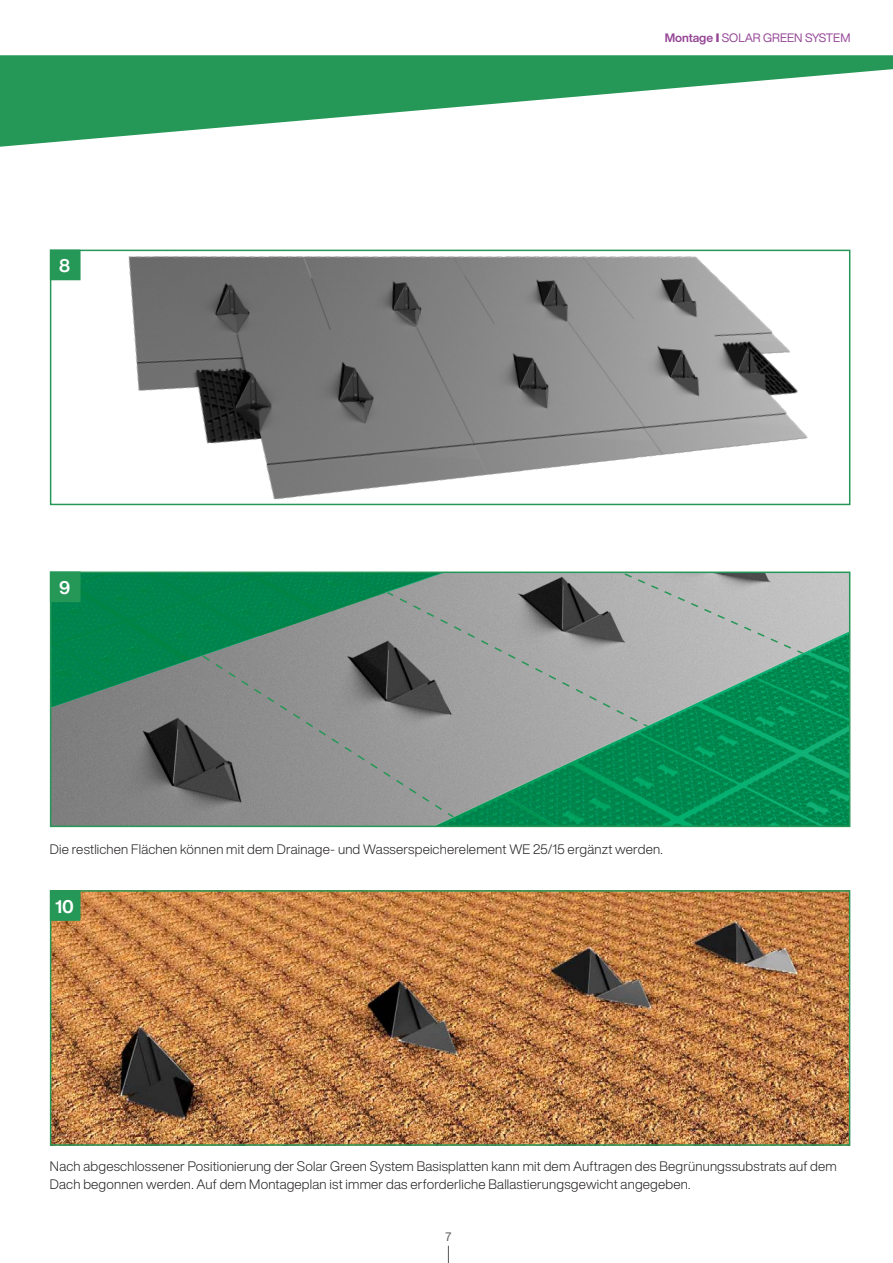
<style>
.page{position:relative;width:893px;height:1263px;background:#fff}
.page>*{position:absolute;margin:0;border:0;box-sizing:border-box;transform-origin:0 0}
._03_TERMEK_beforgatott{font:700 18px "Helvetica Now Display";color:#fff}
.Cimsor_baloldalon{font:300 13.5px/18px "Helvetica Now Display";letter-spacing:.015em;color:#231f20}
.Ariadnefaden{font:12px "Helvetica Now Display";letter-spacing:.01em;color:#954596}
.t1{font:12px "Helvetica Now Display";color:#57585a}
.s1{font-weight:700}
.s2{font-weight:900}
</style>
<div class="page">
<svg style="left:0;top:55px;width:893px;height:92px;fill:#259756"></svg>
<svg style="left:448px;top:1246px;width:1px;height:17px"></svg>
<img style="left:79px;top:256px;width:729px;height:244px">
<div style="left:50px;top:250px;width:800px;height:255px;border:2px solid #259756"></div>
<img style="left:53px;top:574px;width:794px;height:250px">
<div style="left:50px;top:571px;width:800px;height:256px;border:2px solid #259756"></div>
<div style="left:50px;top:571px;width:31px;height:31px;background:#259756;border:2px solid #259756"></div>
<svg style="left:201px;top:572px;width:605px;height:248px;background:#919492"></svg>
<img style="left:436px;top:632px;width:412px;height:193px">
<img style="left:52px;top:575px;width:387px;height:132px">
<img style="left:53px;top:893px;width:794px;height:250px">
<div style="left:50px;top:890px;width:800px;height:256px;border:2px solid #259756"></div>
<div style="left:50px;top:890px;width:31px;height:31px;background:#259756;border:2px solid #259756"></div>
<div style="left:50px;top:250px;width:31px;height:30px;background:#259756"></div>
<p class="_03_TERMEK_beforgatott" style="left:59px;top:254px;width:12px">8</p>
<p class="_03_TERMEK_beforgatott" style="left:59px;top:576px;width:13px">9</p>
<p class="Ariadnefaden" style="left:665px;top:30px;width:187px"><span class="s1">Montage</span> <span class="s2">I</span> SOLAR GREEN SYSTEM</p>
<p class="Cimsor_baloldalon" style="left:50px;top:840px;width:614px">Die restlichen Flächen können mit dem Drainage- und Wasserspeicherelement WE 25/15 ergänzt werden.</p>
<p class="_03_TERMEK_beforgatott" style="left:55px;top:894px;width:20px">10</p>
<p class="Cimsor_baloldalon" style="left:50px;top:1157px;width:788px">Nach abgeschlossener Positionierung der Solar Green System Basisplatten kann mit dem Auftragen des Begrünungssubstrats auf dem<br>Dach begonnen werden. Auf dem Montageplan ist immer das erforderliche Ballastierungsgewicht angegeben.</p>
<p class="t1" style="left:445px;top:1229px;width:7px">7</p>
</div>
